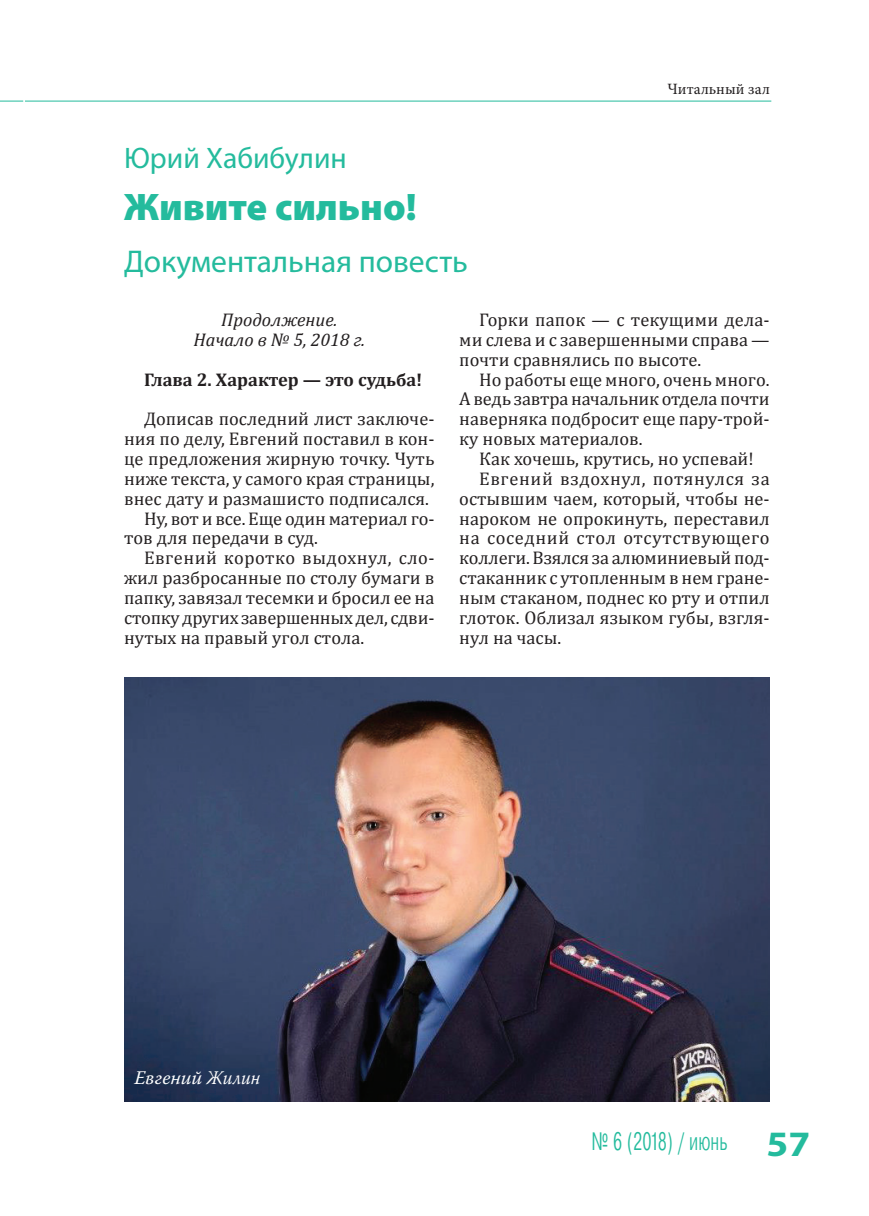
<style>
.page{position:relative;width:869px;height:1216px;background:#fff}
.page>*{position:absolute;margin:0;border:0;box-sizing:border-box;transform-origin:0 0}
.t1{font:900 38.5px "Myriad Pro";color:#24bb9d}
.t2{font:31.5px "Myriad Pro";color:#24bb9d}
.t3{font:29.75px "Myriad Pro";color:#24bb9d}
.t4{font:300 25.2px "Pragmatica Cond";letter-spacing:.005em;color:#24bb9d;scale:.8 1}
.t5{font:italic 19.25px "Warnock Pro";letter-spacing:-.01em;color:#fff}
.t6{font:18.38px/19.8px "Cambria";color:#231f20;text-align:justify}
.t7{font:18.38px "Cambria";letter-spacing:.035em;color:#231f20}
.t8{font:italic 18.38px/19.8px "Cambria";color:#231f20;text-align:center}
.t9{font:18.38px "Cambria";letter-spacing:.025em;color:#231f20}
.t10{font:700 18.38px "Cambria";color:#231f20}
.t11{font:15.75px "Minion Pro";color:#231f20}
.s1{font-family:"Myriad Pro";font-weight:700;font-size:35.88px}
</style>
<div class="page">
<svg style="left:0;top:101px;width:23px;height:1px"></svg>
<hr style="left:25px;top:101px;width:746px;height:1px;background:#24bb9d">
<img style="left:124px;top:677px;width:645px;height:424px">
<h3 class="t3" style="left:124px;top:140px;width:224px">Юрий Хабибулин</h3>
<h1 class="t1" style="left:124px;top:184px;width:294px">Живите сильно!</h1>
<h2 class="t2" style="left:124px;top:242px;width:345px">Документальная повесть</h2>
<p class="t11" style="left:667px;top:79px;width:104px">Читальный зал</p>
<p class="t8" style="left:193px;top:309px;width:173px">Продолжение.<br>Начало в № 5, 2018 г.</p>
<p class="t10" style="left:144px;top:368px;width:280px">Глава 2. Характер — это судьба!</p>
<p class="t6" style="left:144px;top:409px;width:292px">Дописав последний лист заключе-</p>
<p class="t6" style="left:124px;top:428px;width:312px">ния по делу, Евгений поставил в кон-</p>
<p class="t6" style="left:124px;top:448px;width:312px">це предложения жирную точку. Чуть</p>
<p class="t6" style="left:124px;top:468px;width:312px">ниже текста, у самого края страницы,</p>
<p class="t6" style="left:124px;top:488px;width:306px">внес дату и размашисто подписался.</p>
<p class="t6" style="left:144px;top:508px;width:292px">Ну, вот и все. Еще один материал го-</p>
<p class="t6" style="left:124px;top:528px;width:195px">тов для передачи в суд.</p>
<p class="t9" style="left:144px;top:547px;width:292px">Евгений коротко выдохнул, сло-</p>
<p class="t6" style="left:124px;top:567px;width:312px">жил разбросанные по столу бумаги в</p>
<p class="t6" style="left:124px;top:587px;width:312px">папку, завязал тесемки и бросил ее на</p>
<p class="t6" style="left:124px;top:607px;width:311px">стопку других завершенных дел, сдви-</p>
<p class="t6" style="left:124px;top:627px;width:241px">нутых на правый угол стола.</p>
<p class="t6" style="left:459px;top:309px;width:312px;text-indent:20px">Горки папок — с текущими дела&shy;ми слева и с завершенными справа — почти сравнялись по высоте.</p>
<p class="t6" style="left:459px;top:369px;width:312px;text-indent:20px">Но работы еще много, очень много.<br>А ведь завтра начальник отдела почти наверняка подбросит еще пару-трой&shy;ку новых материалов.</p>
<p class="t6" style="left:479px;top:448px;width:276px">Как хочешь, крутись, но успевай!</p>
<p class="t7" style="left:479px;top:467px;width:292px">Евгений вздохнул, потянулся за</p>
<p class="t6" style="left:459px;top:488px;width:312px">остывшим чаем, который, чтобы не-</p>
<p class="t6" style="left:459px;top:508px;width:312px">нароком не опрокинуть, переставил</p>
<p class="t7" style="left:459px;top:527px;width:312px">на соседний стол отсутствующего</p>
<p class="t6" style="left:459px;top:547px;width:312px">коллеги. Взялся за алюминиевый под-</p>
<p class="t6" style="left:459px;top:567px;width:312px">стаканник с утопленным в нем гране-</p>
<p class="t6" style="left:459px;top:587px;width:312px">ным стаканом, поднес ко рту и отпил</p>
<p class="t6" style="left:459px;top:607px;width:312px">глоток. Облизал языком губы, взгля-</p>
<p class="t6" style="left:459px;top:627px;width:103px">нул на часы.</p>
<p class="t5" style="left:134px;top:1065px;width:127px">Евгений Жилин</p>
<h3 class="t4" style="left:591px;top:1126px;width:275px">№ 6 (2018) / июнь <span class="s1">57</span></h3>
</div>
